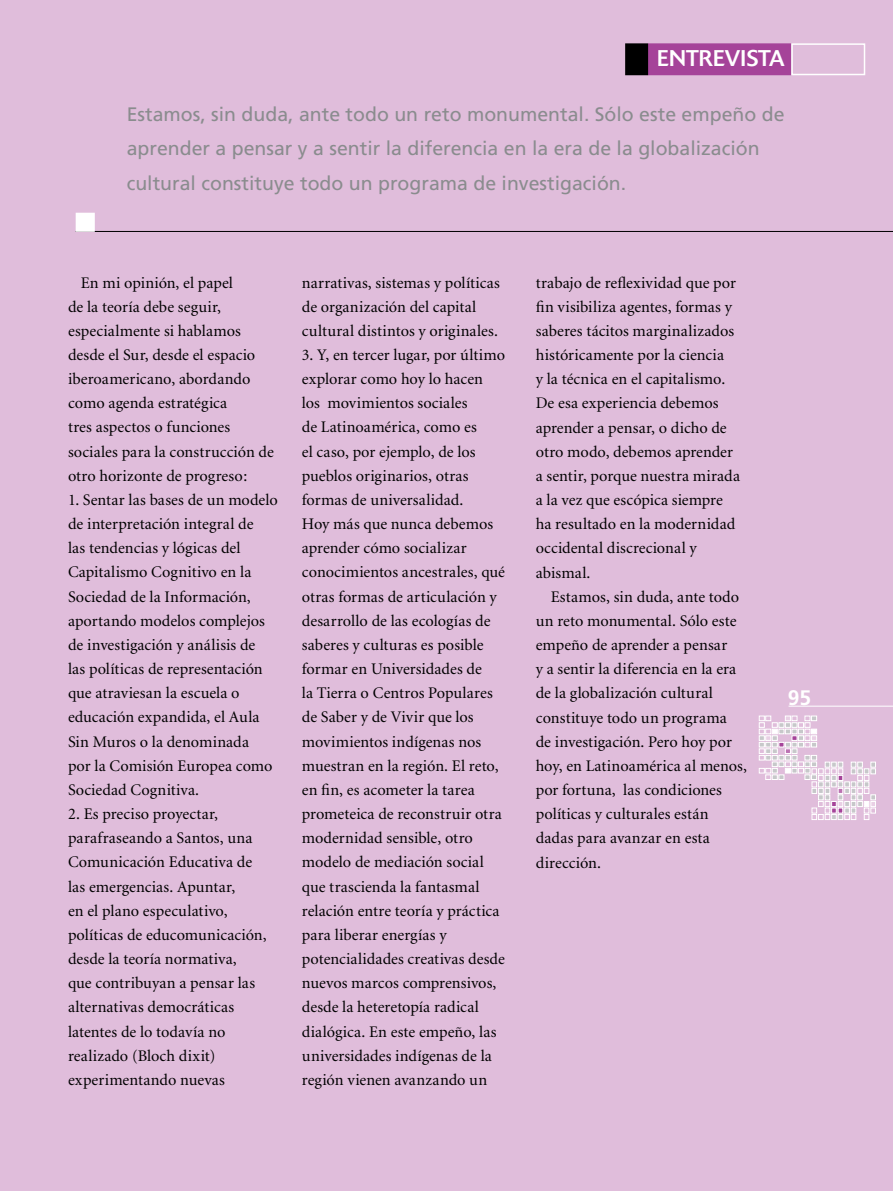
<style>
.page{position:relative;width:893px;height:1191px;background:#e0bddb}
.page>*{position:absolute;margin:0;border:0;box-sizing:border-box;transform-origin:0 0}
.t1{font:22.5px "Delta";color:#fff}
.t2{font:700 21px "Frutiger";color:#fff}
.t3{font:19.5px/34.5px "Frutiger";color:#8a8c8e}
.t4{font:16.2px/24.2px "Minion";letter-spacing:.005em;color:#000}
</style>
<div class="page">
<hr style="left:788px;top:706px;width:105px;height:1px;background:#fff">
<svg style="left:759px;top:716px;width:117px;height:103px"></svg>
<div style="left:648px;top:43px;width:143px;height:32px;background:#a54399;border:2px solid #a54399"></div>
<div style="left:791px;top:43px;width:74px;height:32px;border:2px solid #fff"></div>
<div style="left:626px;top:44px;width:21px;height:30px;background:#000"></div>
<div style="left:625px;top:43px;width:23px;height:32px;border:2px solid #000"></div>
<hr style="left:76px;top:231px;width:817px;height:1px;background:#000">
<div style="left:76px;top:213px;width:19px;height:19px;background:#fff;border:2px solid #fff"></div>
<h1 class="t1" style="left:657px;top:45px;width:129px">ENTREVISTA</h1>
<p class="t3" style="left:127px;top:97px;width:659px">Estamos, sin duda, ante todo un reto monumental. Sólo este empeño de aprender a pensar y a sentir la diferencia en la era de la globalización cultural constituye todo un programa de investigación.</p>
<p class="t4" style="left:68px;top:271px;width:207px;text-indent:13px">En mi opinión, el papel<br>de la teoría debe seguir, especialmente si hablamos desde el Sur, desde el espacio iberoamericano, abordando como agenda estratégica<br>tres aspectos o funciones sociales para la construcción de otro horizonte de progreso:</p>
<p class="t4" style="left:68px;top:488px;width:211px">1. Sentar las bases de un modelo de interpretación integral de<br>las tendencias y lógicas del<br>Capitalismo Cognitivo en la<br>Sociedad de la Información, aportando modelos complejos de investigación y análisis de<br>las políticas de representación que atraviesan la escuela o educación expandida, el Aula<br>Sin Muros o la denominada<br>por la Comisión Europea como<br>Sociedad Cognitiva.</p>
<p class="t4" style="left:68px;top:802px;width:200px">2. Es preciso proyectar, parafraseando a Santos, una<br>Comunicación Educativa de las emergencias. Apuntar,<br>en el plano especulativo, políticas de educomunicación, desde la teoría normativa,<br>que contribuyan a pensar las alternativas democráticas latentes de lo todavía no realizado (Bloch dixit) experimentando nuevas</p>
<p class="t4" style="left:302px;top:271px;width:200px">narrativas, sistemas y políticas de organización del capital cultural distintos y originales.</p>
<p class="t4" style="left:302px;top:343px;width:205px">3. Y, en tercer lugar, por último explorar como hoy lo hacen los movimientos sociales<br>de Latinoamérica, como es<br>el caso, por ejemplo, de los pueblos originarios, otras formas de universalidad.<br>Hoy más que nunca debemos aprender cómo socializar conocimientos ancestrales, qué otras formas de articulación y desarrollo de las ecologías de saberes y culturas es posible formar en Universidades de<br>la Tierra o Centros Populares de Saber y de Vivir que los movimientos indígenas nos muestran en la región. El reto, en fin, es acometer la tarea prometeica de reconstruir otra modernidad sensible, otro modelo de mediación social que trascienda la fantasmal relación entre teoría y práctica para liberar energías y potencialidades creativas desde nuevos marcos comprensivos, desde la heteretopía radical dialógica. En este empeño, las universidades indígenas de la región vienen avanzando un</p>
<p class="t4" style="left:536px;top:271px;width:206px">trabajo de reflexividad que por fin visibiliza agentes, formas y saberes tácitos marginalizados históricamente por la ciencia<br>y la técnica en el capitalismo.<br>De esa experiencia debemos aprender a pensar, o dicho de otro modo, debemos aprender a sentir, porque nuestra mirada a la vez que escópica siempre ha resultado en la modernidad occidental discrecional y abismal.</p>
<p class="t4" style="left:536px;top:585px;width:213px;text-indent:15px">Estamos, sin duda, ante todo un reto monumental. Sólo este empeño de aprender a pensar<br>y a sentir la diferencia en la era de la globalización cultural constituye todo un programa<br>de investigación. Pero hoy por hoy, en Latinoamérica al menos, por fortuna, las condiciones políticas y culturales están dadas para avanzar en esta dirección.</p>
<p class="t2" style="left:788px;top:685px;width:25px">95</p>
</div>
